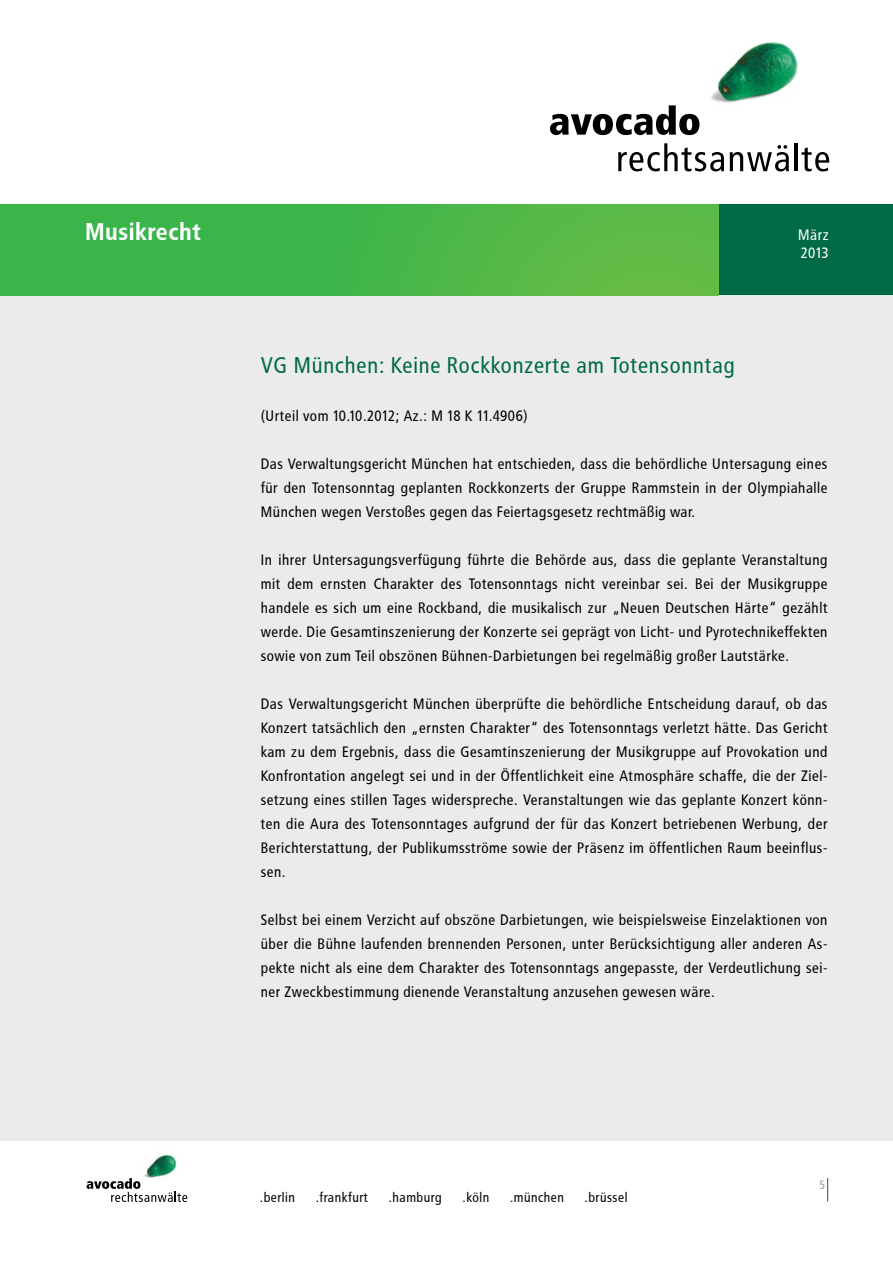
<style>
.page{position:relative;width:893px;height:1263px;background:#fff}
.page>*{position:absolute;margin:0;border:0;box-sizing:border-box;transform-origin:0 0}
.t1{font:700 24px "Avocado";color:#fff}
.t2{font:22.5px "Avocado";color:#006a45}
.t3{font:15px/24px "Avocado";color:#000;text-align:justify}
.t4{font:15px/18px "Avocado";letter-spacing:-.02em;color:#fff}
.t5{font:13.5px "Avocado";color:#000}
.t6{font:12px "Avocado";color:#97999c}
</style>
<div class="page">
<img style="left:711px;top:42px;width:87px;height:61px">
<svg style="left:550px;top:105px;width:149px;height:30px"></svg>
<svg style="left:618px;top:143px;width:106px;height:28px"></svg>
<svg style="left:730px;top:145px;width:59px;height:26px"></svg>
<hr style="left:795px;top:143px;width:3px;height:28px;background:#000">
<svg style="left:802px;top:147px;width:27px;height:24px"></svg>
<div style="left:719px;top:204px;width:174px;height:92px;background:#006a45"></div>
<svg style="left:827px;top:1178px;width:1px;height:23px"></svg>
<img style="left:144px;top:1154px;width:33px;height:24px">
<svg style="left:87px;top:1178px;width:100px;height:24px"></svg>
<div style="left:0;top:296px;width:893px;height:845px;background:#ebebec"></div>
<div style="left:0;top:204px;width:719px;height:92px;background:linear-gradient(to right,#2eb34b,#61bb46)"></div>
<h1 class="t1" style="left:85px;top:218px;width:118px">Musikrecht</h1>
<p class="t4" style="left:798px;top:226px;width:33px">März<br>2013</p>
<h2 class="t2" style="left:261px;top:352px;width:476px">VG München: Keine Rockkonzerte am Totensonntag</h2>
<p class="t3" style="left:261px;top:403px;width:269px">(Urteil vom 10.10.2012; Az.: M 18 K 11.4906)</p>
<p class="t3" style="left:261px;top:451px;width:569px">Das Verwaltungsgericht München hat entschieden, dass die behördliche Untersagung eines für den Totensonntag geplanten Rockkonzerts der Gruppe Rammstein in der Olympiahalle München wegen Verstoßes gegen das Feiertagsgesetz rechtmäßig war.</p>
<p class="t3" style="left:261px;top:547px;width:569px">In ihrer Untersagungsverfügung führte die Behörde aus, dass die geplante Veranstaltung mit dem ernsten Charakter des Totensonntags nicht vereinbar sei. Bei der Musikgruppe handele es sich um eine Rockband, die musikalisch zur „Neuen Deutschen Härte“ gezählt werde. Die Gesamtinszenierung der Konzerte sei geprägt von Licht- und Pyrotechnikeffekten sowie von zum Teil obszönen Bühnen-Darbietungen bei regelmäßig großer Lautstärke.</p>
<p class="t3" style="left:261px;top:691px;width:569px">Das Verwaltungsgericht München überprüfte die behördliche Entscheidung darauf, ob das Konzert tatsächlich den „ernsten Charakter“ des Totensonntags verletzt hätte. Das Gericht kam zu dem Ergebnis, dass die Gesamtinszenierung der Musikgruppe auf Provokation und Konfrontation angelegt sei und in der Öffentlichkeit eine Atmosphäre schaffe, die der Ziel&shy;setzung eines stillen Tages widerspreche. Veranstaltungen wie das geplante Konzert könn&shy;ten die Aura des Totensonntages aufgrund der für das Konzert betriebenen Werbung, der Berichterstattung, der Publikumsströme sowie der Präsenz im öffentlichen Raum beeinflus&shy;sen.</p>
<p class="t3" style="left:261px;top:907px;width:569px">Selbst bei einem Verzicht auf obszöne Darbietungen, wie beispielsweise Einzelaktionen von über die Bühne laufenden brennenden Personen, unter Berücksichtigung aller anderen As&shy;pekte nicht als eine dem Charakter des Totensonntags angepasste, der Verdeutlichung sei&shy;ner Zweckbestimmung dienende Veranstaltung anzusehen gewesen wäre.</p>
<p class="t5" style="left:260px;top:1189px;width:37px">.berlin</p>
<p class="t5" style="left:316px;top:1189px;width:54px">.frankfurt</p>
<p class="t5" style="left:389px;top:1189px;width:55px">.hamburg</p>
<p class="t5" style="left:463px;top:1189px;width:29px">.köln</p>
<p class="t5" style="left:510px;top:1189px;width:56px">.münchen</p>
<p class="t5" style="left:585px;top:1189px;width:45px">.brüssel</p>
<p class="t6" style="left:819px;top:1178px;width:8px">5</p>
</div>
